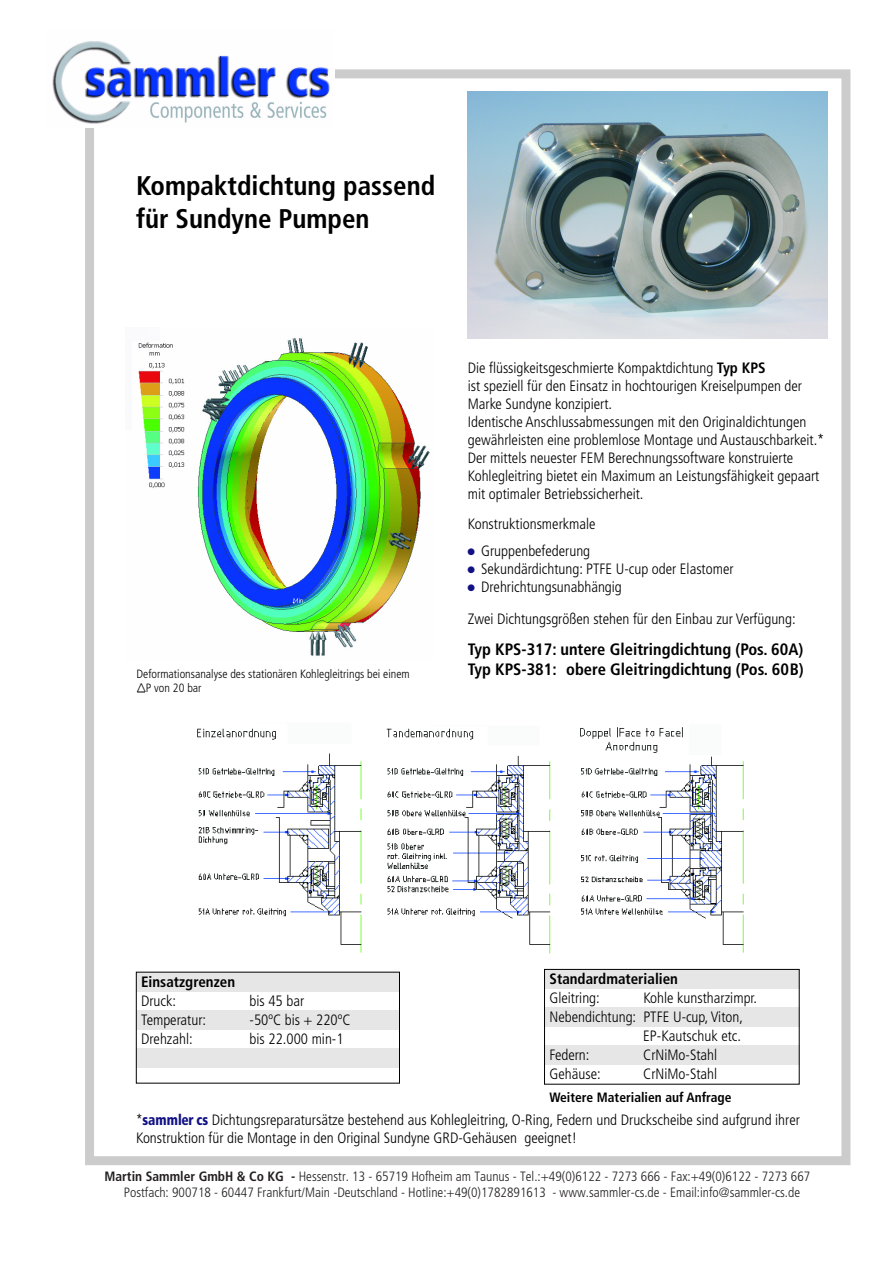
<style>
.page{position:relative;width:893px;height:1263px;background:#fff}
.page>*{position:absolute;margin:0;border:0;box-sizing:border-box;transform-origin:0 0}
.t1{font:700 condensed 27px/32.4px "Frutiger";color:#000}
.t2{font:700 condensed 16.5px/19.5px "Frutiger";color:#000}
.t3{font:300 condensed 15px/18px "Frutiger";color:#000}
.t4{font:300 condensed 15px/18px "Frutiger";color:#000;scale:.9 1}
.t5{font:700 condensed 15px "Frutiger";color:#000}
.t6{font:300 condensed 13.5px/15.8px "Frutiger";color:#231f20}
.t7{font:700 condensed 13.5px "Frutiger";color:#000}
.t8{font:12.45px "Spe Num Mat";color:#000}
.t9{font:300 condensed 12px/14.4px "Frutiger";color:#000}
.s1{font-weight:700}
.s2{font-family:"Spe Rou Cor";font-weight:400;font-stretch:normal;font-size:9px;color:#111184}
.s3{font-weight:900;color:#111184}
</style>
<div class="page">
<div style="left:85px;top:69px;width:765px;height:1096px;border:9px solid #ccc"></div>
<img style="left:138px;top:338px;width:292px;height:318px">
<img style="left:468px;top:91px;width:360px;height:248px">
<div style="left:136px;top:972px;width:264px;height:19px;background:#e6e6e6"></div>
<div style="left:136px;top:1010px;width:264px;height:19px;background:#e6e6e6"></div>
<div style="left:136px;top:1048px;width:264px;height:19px;background:#e6e6e6"></div>
<div style="left:544px;top:969px;width:255px;height:19px;background:#e6e6e6"></div>
<div style="left:544px;top:1007px;width:255px;height:19px;background:#e6e6e6"></div>
<div style="left:544px;top:1046px;width:255px;height:19px;background:#e6e6e6"></div>
<div style="left:544px;top:969px;width:255px;height:115px;border:1px solid #000"></div>
<img style="left:52px;top:41px;width:282px;height:86px">
<img style="left:197px;top:727px;width:547px;height:227px">
<h1 class="t1" style="left:136px;top:170px;width:301px">Kompaktdichtung passend für Sundyne Pumpen</h1>
<p class="t9" style="left:146px;top:667px;width:265px;text-indent:-9px">Deformationsanalyse des stationären Kohlegleitrings bei einem<br>P von 20 bar</p>
<p class="t8" style="left:134px;top:692px;width:10px;rotate:-90deg">i</p>
<p class="t3" style="left:468px;top:359px;width:358px">Die flüssigkeitsgeschmierte Kompaktdichtung <span class="s1">Typ KPS<br></span>ist speziell für den Einsatz in hochtourigen Kreiselpumpen der Marke Sundyne konzipiert.<br>Identische Anschlussabmessungen mit den Originaldichtungen gewährleisten eine problemlose Montage und Austauschbarkeit.* Der mittels neuester FEM Berechnungssoftware konstruierte Kohlegleitring bietet ein Maximum an Leistungsfähigkeit gepaart mit optimaler Betriebssicherheit.</p>
<p class="t3" style="left:468px;top:511px;width:129px;line-height:27px">Konstruktionsmerkmale <span class="s2">b</span> Gruppenbefederung</p>
<p class="t3" style="left:468px;top:560px;width:267px"><span class="s2">b</span> Sekundärdichtung: PTFE U-cup oder Elastomer <span class="s2">b</span> Drehrichtungsunabhängig</p>
<p class="t3" style="left:468px;top:610px;width:330px">Zwei Dichtungsgrößen stehen für den Einbau zur Verfügung:</p>
<p class="t2" style="left:468px;top:640px;width:338px">Typ KPS-317: untere Gleitringdichtung (Pos. 60A)<br>Typ KPS-381: obere Gleitringdichtung (Pos. 60B)</p>
<p class="t5" style="left:550px;top:970px;width:130px">Standardmaterialien</p>
<p class="t3" style="left:550px;top:989px;width:52px">Gleitring:</p>
<p class="t3" style="left:643px;top:989px;width:115px">Kohle kunstharzimpr.</p>
<p class="t3" style="left:550px;top:1008px;width:195px">Nebendichtung: PTFE U-cup, Viton,</p>
<p class="t3" style="left:643px;top:1027px;width:99px">EP-Kautschuk etc.</p>
<p class="t3" style="left:550px;top:1046px;width:41px">Federn:</p>
<p class="t3" style="left:643px;top:1046px;width:75px">CrNiMo-Stahl</p>
<p class="t3" style="left:550px;top:1065px;width:53px">Gehäuse:</p>
<p class="t3" style="left:643px;top:1065px;width:75px">CrNiMo-Stahl</p>
<p class="t7" style="left:550px;top:1089px;width:183px">Weitere Materialien auf Anfrage</p>
<p class="t4" style="left:136px;top:1110px;width:739px">*<span class="s3">sammler cs</span> Dichtungsreparatursätze bestehend aus Kohlegleitring, O-Ring, Federn und Druckscheibe sind aufgrund ihrer<br>Konstruktion für die Montage in den Original Sundyne GRD-Gehäusen geeignet!</p>
<p class="t5" style="left:141px;top:972px;width:96px">Einsatzgrenzen</p>
<p class="t3" style="left:141px;top:992px;width:36px">Druck:</p>
<p class="t3" style="left:250px;top:992px;width:56px">bis 45 bar</p>
<p class="t3" style="left:141px;top:1011px;width:67px">Temperatur:</p>
<p class="t3" style="left:250px;top:1011px;width:102px">-50ºC bis + 220ºC</p>
<p class="t3" style="left:141px;top:1030px;width:53px">Drehzahl:</p>
<p class="t3" style="left:250px;top:1030px;width:96px">bis 22.000 min-1</p>
<p class="t6" style="left:124px;top:1169px;width:688px;text-indent:-19px"><span class="s1">Martin Sammler GmbH &amp; Co KG -</span> Hessenstr. 13 - 65719 Hofheim am Taunus - Tel.:+49(0)6122 - 7273 666 - Fax:+49(0)6122 - 7273 667<br>Postfach: 900718 - 60447 Frankfurt/Main -Deutschland - Hotline:+49(0)1782891613 - www.sammler-cs.de - Email:info@sammler-cs.de</p>
</div>
